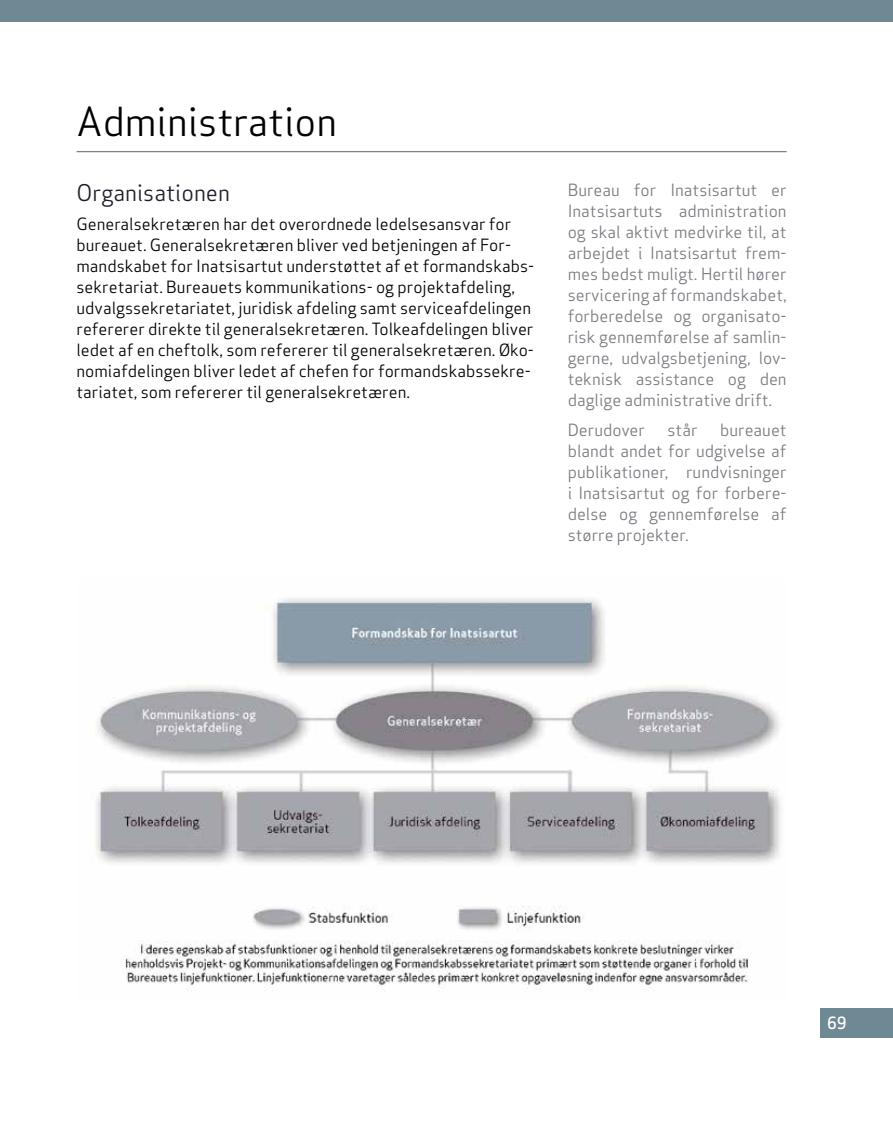
<style>
.page{position:relative;width:893px;height:1127px;background:#fff}
.page>*{position:absolute;margin:0;border:0;box-sizing:border-box;transform-origin:0 0}
.t1{font:39px "Apex Sans";color:#000}
.t2{font:22.5px "Apex Sans";color:#1d1f2a}
.t3{font:16.5px/21px "Apex Sans";color:#000}
.t4{font:16.5px/21px "Apex Sans";color:#787b80;text-align:justify}
.t5{font:500 16.5px "Apex Sans";color:#fff}
</style>
<div class="page">
<div style="left:0;top:0;width:893px;height:21px;background:#6e8894"></div>
<div style="left:821px;top:1008px;width:72px;height:29px;background:#6e8894"></div>
<img style="left:95px;top:598px;width:686px;height:393px">
<hr style="left:77px;top:151px;width:710px;height:1px;background:#6e8894">
<h1 class="t1" style="left:77px;top:89px;width:262px">Administration</h1>
<h2 class="t2" style="left:77px;top:174px;width:155px">Organisationen</h2>
<p class="t3" style="left:77px;top:212px;width:459px">Generalsekretæren har det overordnede ledelsesansvar for bureauet. Generalsekretæren bliver ved betjeningen af For&shy;mandskabet for Inatsisartut understøttet af et formandskabs&shy;sekretariat. Bureauets kommunikations- og projektafdeling, udvalgssekretariatet, juridisk afdeling samt serviceafdelingen refererer direkte til generalsekretæren. Tolkeafdelingen bliver ledet af en cheftolk, som refererer til generalsekretæren. Øko&shy;nomiafdelingen bliver ledet af chefen for formandskabssekre&shy;tariatet, som refererer til generalsekretæren.</p>
<p class="t4" style="left:568px;top:178px;width:220px">Bureau for Inatsisartut er Inatsisartuts administration og skal aktivt medvirke til, at arbejdet i Inatsisartut frem&shy;mes bedst muligt. Hertil hører servicering af formandskabet, forberedelse og organisato&shy;risk gennemførelse af samlin&shy;gerne, udvalgsbetjening, lov&shy;teknisk assistance og den daglige administrative drift.</p>
<p class="t4" style="left:568px;top:418px;width:79px">Derudover</p>
<p class="t4" style="left:667px;top:418px;width:31px">står</p>
<p class="t4" style="left:568px;top:418px;width:220px;text-indent:152px">bureauet blandt andet for udgivelse af publikationer, rundvisninger i Inatsisartut og for forbere&shy;delse og gennemførelse af større projekter.</p>
<p class="t5" style="left:827px;top:1008px;width:21px">69</p>
</div>
